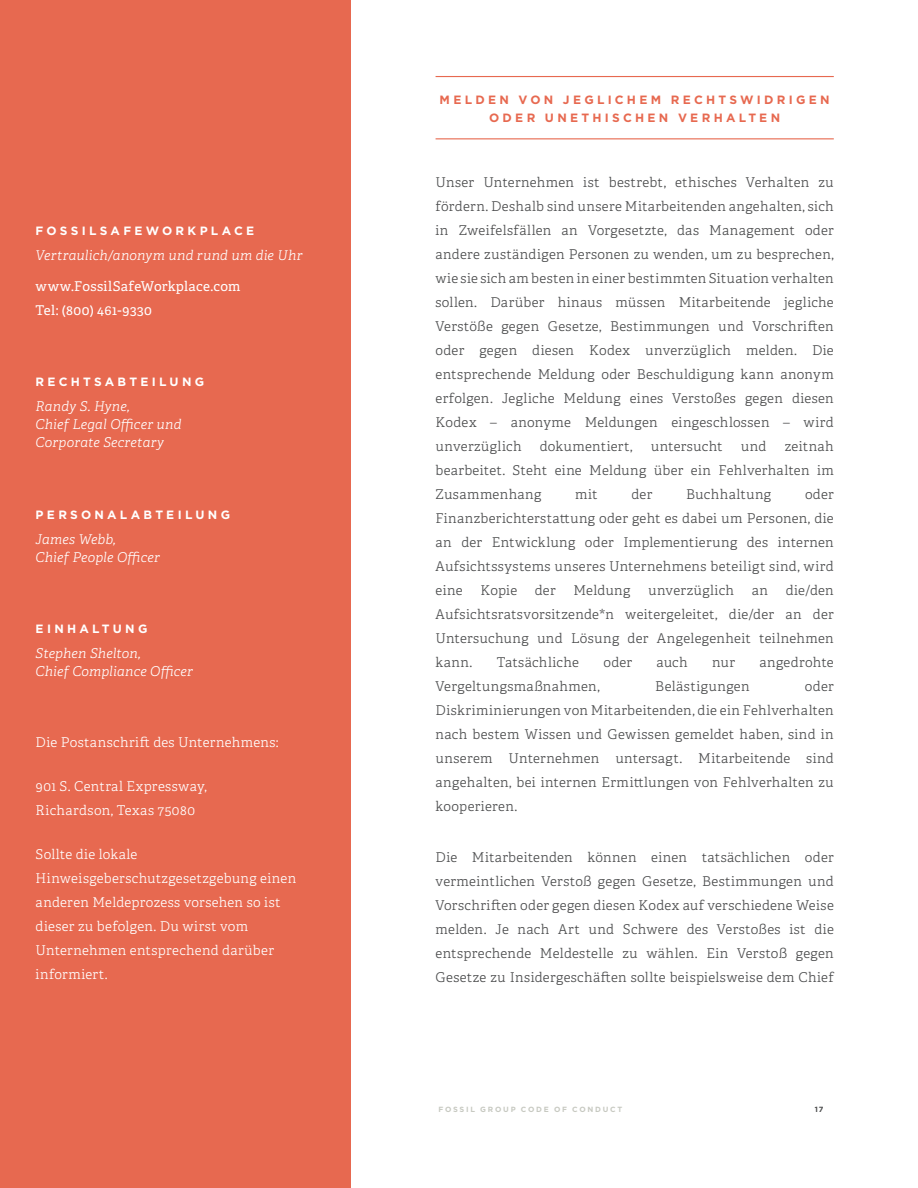
<style>
.page{position:relative;width:918px;height:1188px;background:#fff}
.page>*{position:absolute;margin:0;border:0;box-sizing:border-box;transform-origin:0 0}
.t1{font:300 13.5px/24px "Adelle";letter-spacing:.025em;color:#4b4c4d;text-align:justify}
.t2{font:300 13.5px/24px "Adelle";letter-spacing:.025em;color:#fff}
.Spaced_Basic{font:italic 300 13.5px/18px "Adelle";letter-spacing:.015em;color:#fff}
.Spaced_Basic-2{font:13.5px/24px "Adelle";letter-spacing:.03em;color:#fff}
.t3{font:700 12px "Gotham";letter-spacing:.27em;color:#fff}
.Centered_Headline{font:700 12px/18px "Gotham";letter-spacing:.275em;color:#e76950;text-align:center}
.Header_Footer{font:700 7.5px "Gotham";letter-spacing:.23em;color:#c7c9c1}
.Header_Footer-2{font:700 7.5px "Gotham";color:#4b4c4d}
</style>
<div class="page">
<div style="left:0;top:0;width:351px;height:1188px;background:#e76950"></div>
<hr style="left:436px;top:76px;width:398px;height:1px;background:#e76950">
<hr style="left:436px;top:138px;width:398px;height:1px;background:#e76950">
<p class="t3" style="left:36px;top:223px;width:220px">FOSSILSAFEWORKPLACE</p>
<p class="Spaced_Basic" style="left:36px;top:247px;width:268px">Vertraulich/anonym und rund um die Uhr</p>
<p class="Spaced_Basic-2" style="left:36px;top:274px;width:206px">www.FossilSafeWorkplace.com<br>Tel: (800) 461-9330</p>
<p class="t3" style="left:36px;top:374px;width:170px">RECHTSABTEILUNG</p>
<p class="Spaced_Basic" style="left:36px;top:397px;width:147px">Randy S. Hyne,<br>Chief Legal Officer und<br>Corporate Secretary</p>
<p class="t3" style="left:36px;top:507px;width:196px">PERSONALABTEILUNG</p>
<p class="Spaced_Basic" style="left:36px;top:530px;width:126px">James Webb,<br>Chief People Officer</p>
<p class="t3" style="left:36px;top:621px;width:113px">EINHALTUNG</p>
<p class="Spaced_Basic" style="left:36px;top:644px;width:159px">Stephen Shelton,<br>Chief Compliance Officer</p>
<p class="t2" style="left:36px;top:730px;width:245px">Die Postanschrift des Unternehmens:</p>
<p class="t2" style="left:36px;top:774px;width:173px">901 S. Central Expressway,<br>Richardson, Texas 75080</p>
<p class="t2" style="left:36px;top:843px;width:262px">Sollte die lokale<br>Hinweisgeberschutzgesetzgebung einen anderen Meldeprozess vorsehen so ist dieser zu befolgen. Du wirst vom<br>Unternehmen entsprechend darüber informiert.</p>
<p class="Centered_Headline" style="left:440px;top:91px;width:392px">MELDEN VON JEGLICHEM RECHTSWIDRIGEN<br>ODER UNETHISCHEN VERHALTEN</p>
<p class="t1" style="left:436px;top:170px;width:400px">Unser Unternehmen ist bestrebt, ethisches Verhalten zu fördern. Deshalb sind unsere Mitarbeitenden angehalten, sich in Zweifelsfällen an Vorgesetzte, das Management oder andere zuständigen Personen zu wenden, um zu besprechen, wie sie sich am besten in einer bestimmten Situation verhalten sollen. Darüber hinaus müssen Mitarbeitende jegliche Verstöße gegen Gesetze, Bestimmungen und Vorschriften oder gegen diesen Kodex unverzüglich melden. Die entsprechende Meldung oder Beschuldigung kann anonym erfolgen. Jegliche Meldung eines Verstoßes gegen diesen Kodex – anonyme Meldungen eingeschlossen – wird unverzüglich</p>
<p class="t1" style="left:436px;top:434px;width:400px;text-indent:349px">zeitnah bearbeitet. Steht eine Meldung über ein Fehlverhalten im Zusammenhang</p>
<p class="t1" style="left:540px;top:434px;width:94px">dokumentiert,</p>
<p class="t1" style="left:651px;top:434px;width:73px">untersucht</p>
<p class="t1" style="left:741px;top:434px;width:27px">und</p>
<p class="t1" style="left:436px;top:482px;width:400px;text-indent:369px">oder Finanzberichterstattung oder geht es dabei um Personen, die an der Entwicklung oder Implementierung des internen Aufsichtssystems unseres Unternehmens beteiligt sind, wird eine</p>
<p class="t1" style="left:575px;top:482px;width:24px">mit</p>
<p class="t1" style="left:632px;top:482px;width:22px">der</p>
<p class="t1" style="left:686px;top:482px;width:86px">Buchhaltung</p>
<p class="t1" style="left:436px;top:578px;width:400px;text-indent:350px">die/den Aufsichtsratsvorsitzende*n weitergeleitet, die/der an der Untersuchung und Lösung der Angelegenheit teilnehmen kann.</p>
<p class="t1" style="left:480px;top:578px;width:38px">Kopie</p>
<p class="t1" style="left:535px;top:578px;width:22px">der</p>
<p class="t1" style="left:573px;top:578px;width:59px">Meldung</p>
<p class="t1" style="left:648px;top:578px;width:87px">unverzüglich</p>
<p class="t1" style="left:752px;top:578px;width:18px">an</p>
<p class="t1" style="left:497px;top:650px;width:84px">Tatsächliche</p>
<p class="t1" style="left:603px;top:650px;width:30px">oder</p>
<p class="t1" style="left:657px;top:650px;width:33px">auch</p>
<p class="t1" style="left:712px;top:650px;width:24px">nur</p>
<p class="t1" style="left:759px;top:650px;width:76px">angedrohte</p>
<p class="t1" style="left:436px;top:674px;width:166px">Vergeltungsmaßnahmen,</p>
<p class="t1" style="left:655px;top:674px;width:96px">Belästigungen</p>
<p class="t1" style="left:436px;top:674px;width:400px;text-indent:369px">oder Diskriminierungen von Mitarbeitenden, die ein Fehlverhalten nach bestem Wissen und Gewissen gemeldet haben, sind in unserem Unternehmen untersagt. Mitarbeitende sind angehalten, bei internen Ermittlungen von Fehlverhalten zu kooperieren.</p>
<p class="t1" style="left:436px;top:845px;width:400px">Die Mitarbeitenden können einen tatsächlichen oder vermeintlichen Verstoß gegen Gesetze, Bestimmungen und Vorschriften oder gegen diesen Kodex auf verschiedene Weise melden. Je nach Art und Schwere des Verstoßes ist die entsprechende Meldestelle zu wählen. Ein Verstoß gegen Gesetze zu Insidergeschäften sollte beispielsweise dem Chief</p>
<p class="Header_Footer" style="left:439px;top:1104px;width:185px">FOSSIL GROUP CODE OF CONDUCT</p>
<p class="Header_Footer-2" style="left:815px;top:1104px;width:10px">17</p>
</div>
